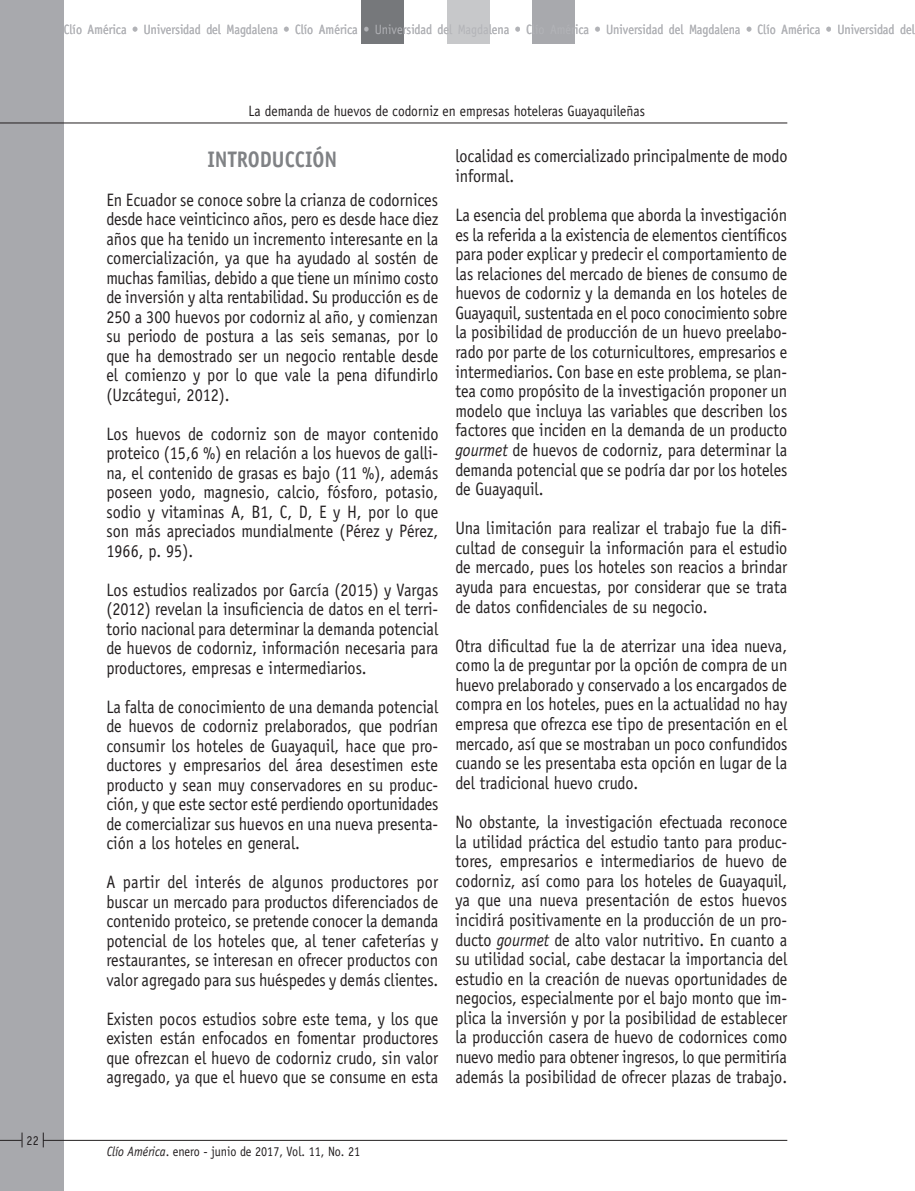
<style>
.page{position:relative;width:915px;height:1191px;background:#fff}
.page>*{position:absolute;margin:0;border:0;box-sizing:border-box;transform-origin:0 0}
.t1{font:700 22.5px "Officina Sans";color:#808285;scale:.9 1}
.t2{font:18px/19.5px "Officina Sans";color:#231f20;text-align:justify;scale:.9 1}
.t3{font:15px "Officina Sans";color:#231f20;scale:.9 1}
.t4{font:13.5px "Officina Sans";color:#b2b3b7;scale:.9 1}
.t5{font:13.5px "Officina Sans";color:#231f20;scale:.9 1}
.s1{font-style:italic}
</style>
<div class="page">
<div style="left:0;top:0;width:64px;height:1191px;background:#a8a9ad"></div>
<hr style="left:43px;top:1140px;width:744px;height:1px;background:#231f20">
<svg style="left:43px;top:1132px;width:1px;height:15px"></svg>
<svg style="left:0;top:1132px;width:23px;height:15px"></svg>
<div style="left:361px;top:0;width:43px;height:44px;background:#76787b"></div>
<div style="left:531px;top:0;width:43px;height:44px;background:#a8a9ad"></div>
<div style="left:446px;top:0;width:43px;height:44px;background:#c7c8ca"></div>
<hr style="left:0;top:123px;width:787px;height:1px;background:#231f20">
<p class="t4" style="left:64px;top:21px;width:946px">Clío América • Universidad del Magdalena • Clío América • Universidad del Magdalena • Clío América • Universidad del Magdalena • Clío América • Universidad del</p>
<p class="t5" style="left:27px;top:1132px;width:15px">22</p>
<p class="t3" style="left:248px;top:102px;width:442px">La demanda de huevos de codorniz en empresas hoteleras Guayaquileñas</p>
<p class="t1" style="left:207px;top:145px;width:146px">INTRODUCCIÓN</p>
<p class="t2" style="left:106px;top:190px;width:370px">En Ecuador se conoce sobre la crianza de codornices desde hace veinticinco años, pero es desde hace diez años que ha tenido un incremento interesante en la comercialización, ya que ha ayudado al sostén de muchas familias, debido a que tiene un mínimo costo de inversión y alta rentabilidad. Su producción es de 250 a 300 huevos por codorniz al año, y comienzan su periodo de postura a las seis semanas, por lo que ha demostrado ser un negocio rentable desde el comienzo y por lo que vale la pena difundirlo (Uzcátegui, 2012).</p>
<p class="t2" style="left:106px;top:424px;width:370px">Los huevos de codorniz son de mayor contenido proteico (15,6 %) en relación a los huevos de galli&shy;na, el contenido de grasas es bajo (11 %), además poseen yodo, magnesio, calcio, fósforo, potasio, sodio y vitaminas A, B1, C, D, E y H, por lo que son más apreciados mundialmente (Pérez y Pérez, 1966, p. 95).</p>
<p class="t2" style="left:106px;top:580px;width:370px">Los estudios realizados por García (2015) y Vargas (2012) revelan la insuficiencia de datos en el terri&shy;torio nacional para determinar la demanda potencial de huevos de codorniz, información necesaria para productores, empresas e intermediarios.</p>
<p class="t2" style="left:106px;top:697px;width:370px">La falta de conocimiento de una demanda potencial de huevos de codorniz prelaborados, que podrían consumir los hoteles de Guayaquil, hace que pro&shy;ductores y empresarios del área desestimen este producto y sean muy conservadores en su produc&shy;ción, y que este sector esté perdiendo oportunidades de comercializar sus huevos en una nueva presenta&shy;ción a los hoteles en general.</p>
<p class="t2" style="left:106px;top:872px;width:370px">A partir del interés de algunos productores por buscar un mercado para productos diferenciados de contenido proteico, se pretende conocer la demanda potencial de los hoteles que, al tener cafeterías y restaurantes, se interesan en ofrecer productos con valor agregado para sus huéspedes y demás clientes.</p>
<p class="t2" style="left:106px;top:1009px;width:370px">Existen pocos estudios sobre este tema, y los que existen están enfocados en fomentar productores que ofrezcan el huevo de codorniz crudo, sin valor agregado, ya que el huevo que se consume en esta</p>
<p class="t2" style="left:455px;top:146px;width:370px">localidad es comercializado principalmente de modo informal.</p>
<p class="t2" style="left:455px;top:205px;width:370px">La esencia del problema que aborda la investigación es la referida a la existencia de elementos científicos para poder explicar y predecir el comportamiento de las relaciones del mercado de bienes de consumo de huevos de codorniz y la demanda en los hoteles de Guayaquil, sustentada en el poco conocimiento sobre la posibilidad de producción de un huevo preelabo&shy;rado por parte de los coturnicultores, empresarios e intermediarios. Con base en este problema, se plan&shy;tea como propósito de la investigación proponer un modelo que incluya las variables que describen los factores que inciden en la demanda de un producto <span class="s1">gourmet</span> de huevos de codorniz, para determinar la demanda potencial que se podría dar por los hoteles de Guayaquil.</p>
<p class="t2" style="left:455px;top:518px;width:370px">Una limitación para realizar el trabajo fue la difi&shy;cultad de conseguir la información para el estudio de mercado, pues los hoteles son reacios a brindar ayuda para encuestas, por considerar que se trata de datos confidenciales de su negocio.</p>
<p class="t2" style="left:455px;top:636px;width:370px">Otra dificultad fue la de aterrizar una idea nueva, como la de preguntar por la opción de compra de un huevo prelaborado y conservado a los encargados de compra en los hoteles, pues en la actualidad no hay empresa que ofrezca ese tipo de presentación en el mercado, así que se mostraban un poco confundidos cuando se les presentaba esta opción en lugar de la del tradicional huevo crudo.</p>
<p class="t2" style="left:455px;top:812px;width:370px">No obstante, la investigación efectuada reconoce la utilidad práctica del estudio tanto para produc&shy;tores, empresarios e intermediarios de huevo de codorniz, así como para los hoteles de Guayaquil, ya que una nueva presentación de estos huevos incidirá positivamente en la producción de un pro&shy;ducto <span class="s1">gourmet</span> de alto valor nutritivo. En cuanto a su utilidad social, cabe destacar la importancia del estudio en la creación de nuevas oportunidades de negocios, especialmente por el bajo monto que im&shy;plica la inversión y por la posibilidad de establecer la producción casera de huevo de codornices como nuevo medio para obtener ingresos, lo que permitiría además la posibilidad de ofrecer plazas de trabajo.</p>
<p class="t5" style="left:107px;top:1144px;width:283px"><span class="s1">Clío América</span>. enero - junio de 2017, Vol. 11, No. 21</p>
</div>
